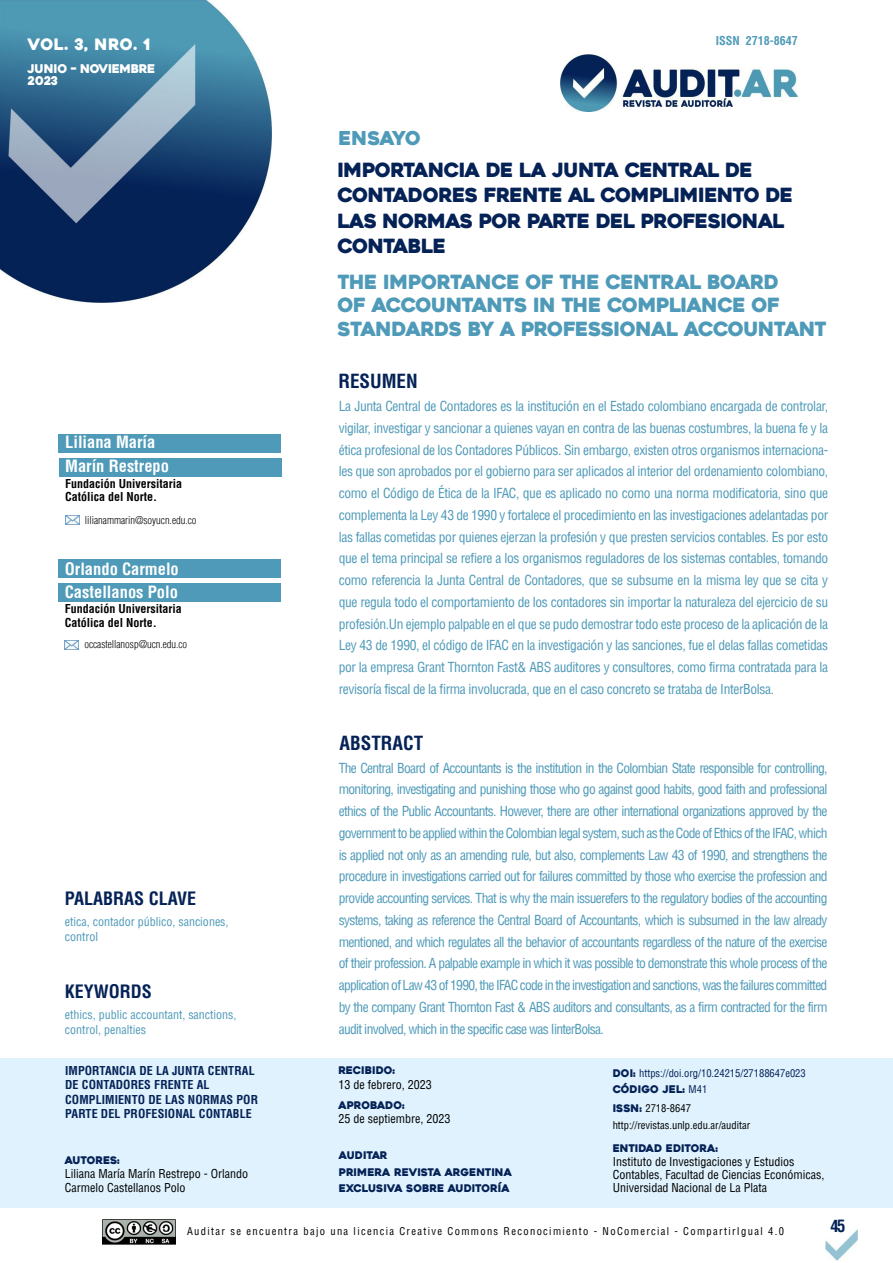
<style>
.page{position:relative;width:893px;height:1263px;background:#fff}
.page>*{position:absolute;margin:0;border:0;box-sizing:border-box;transform-origin:0 0}
.t1{font:19.5px/25.5px "Heavitas";letter-spacing:-.025em;color:#052257}
.t2{font:19.5px/23.4px "Heavitas";letter-spacing:-.025em;color:#4e9ab8}
.t3{font:700 condensed 19.05px "Switzerland";color:#052257}
.t4{font:19.05px "Heavitas";letter-spacing:-.025em;color:#4e9ab8}
.t5{font:700 condensed 18px "Switzerland";color:#052257}
.t6{font:700 condensed 16.5px/23.2px "Switzerland";color:#fff}
.t7{font:700 condensed 16.5px "Switzerland";color:#052257}
.t8{font:15.75px "Heavitas";letter-spacing:.03em;color:#fff}
.t9{font:13.5px/21.8px "Switzerland Condensed";letter-spacing:-.035em;color:#4e9ab8;text-align:justify}
.t10{font:12px/12.9px "Switzerland Condensed";color:#000}
.t11{font:700 condensed 12px/14.4px "Switzerland";letter-spacing:.01em;color:#052257}
.t12{font:12px/15px "Switzerland Condensed";color:#4e9ab8}
.t13{font:700 condensed 12px/13.8px "Switzerland";color:#000}
.t14{font:12px/12px "Heavitas";letter-spacing:-.025em;color:#fff}
.t15{font:700 condensed 12px "Switzerland";color:#4e9ab8}
.t16{font:10.5px/16.5px "Heavitas";color:#052257}
.t17{font:10.5px "Switzerland Condensed";letter-spacing:.13em;color:#000}
.t18{font:10.5px "Switzerland Cond Light";color:#000}
.t19{font:10.5px/16.5px "Switzerland Condensed";color:#000}
.t20{font:10.5px "Switzerland Condensed";color:#052257}
.s1{font-family:"Heavitas"}
.s2{font-family:"Switzerland Condensed"}
.s3{font-family:"Heavitas";color:#052257}
</style>
<div class="page">
<img style="left:561px;top:54px;width:237px;height:57px">
<img style="left:0;top:0;width:271px;height:302px">
<div style="left:0;top:1058px;width:893px;height:150px;background:#dff2fd"></div>
<img style="left:826px;top:1230px;width:31px;height:30px">
<img style="left:103px;top:1219px;width:72px;height:25px">
<div style="left:59px;top:434px;width:222px;height:18px;background:#4e9ab8"></div>
<div style="left:59px;top:458px;width:222px;height:18px;background:#4e9ab8"></div>
<div style="left:58px;top:559px;width:222px;height:18px;background:#4e9ab8"></div>
<div style="left:59px;top:583px;width:222px;height:19px;background:#4e9ab8"></div>
<img style="left:65px;top:515px;width:14px;height:10px">
<img style="left:65px;top:640px;width:14px;height:9px">
<p class="t8" style="left:28px;top:34px;width:124px">VOL. 3, NRO. 1</p>
<p class="t14" style="left:28px;top:63px;width:129px">JUNIO – NOVIEMBRE<br>2023</p>
<p class="t6" style="left:65px;top:431px;width:105px">Liliana María<br>Marín Restrepo</p>
<p class="t13" style="left:65px;top:476px;width:118px">Fundación Universitaria<br>Católica del Norte.</p>
<p class="t18" style="left:85px;top:513px;width:113px">lilianammarin@soyucn.edu.co</p>
<p class="t6" style="left:65px;top:557px;width:116px">Orlando Carmelo<br>Castellanos Polo</p>
<p class="t13" style="left:65px;top:602px;width:118px">Fundación Universitaria<br>Católica del Norte.</p>
<p class="t18" style="left:84px;top:638px;width:104px">occastellanosp@ucn.edu.co</p>
<h3 class="t5" style="left:65px;top:887px;width:133px">PALABRAS CLAVE</h3>
<p class="t12" style="left:65px;top:914px;width:165px">etica, contador público, sanciones, control</p>
<h3 class="t5" style="left:65px;top:980px;width:89px">KEYWORDS</h3>
<p class="t12" style="left:65px;top:1007px;width:173px">ethics, public accountant, sanctions, control, penalties</p>
<p class="t11" style="left:65px;top:1063px;width:194px">IMPORTANCIA DE LA JUNTA CENTRAL<br>DE CONTADORES FRENTE AL<br>COMPLIMIENTO DE LAS NORMAS POR<br>PARTE DEL PROFESIONAL CONTABLE</p>
<p class="t16" style="left:65px;top:1152px;width:57px">AUTORES:</p>
<p class="t10" style="left:65px;top:1166px;width:185px;line-height:14.4px">Liliana María Marín Restrepo - Orlando<br>Carmelo Castellanos Polo</p>
<h2 class="t4" style="left:338px;top:126px;width:84px">ENSAYO</h2>
<p class="t15" style="left:716px;top:33px;width:84px">ISSN 2718-8647</p>
<h1 class="t1" style="left:337px;top:157px;width:457px">IMPORTANCIA DE LA JUNTA CENTRAL DE<br>CONTADORES FRENTE AL COMPLIMIENTO DE<br>LAS NORMAS POR PARTE DEL PROFESIONAL<br>CONTABLE</h1>
<h1 class="t2" style="left:338px;top:270px;width:491px">THE IMPORTANCE OF THE CENTRAL BOARD<br>OF ACCOUNTANTS IN THE COMPLIANCE OF<br>STANDARDS BY A PROFESSIONAL ACCOUNTANT</h1>
<h2 class="t3" style="left:338px;top:369px;width:81px">RESUMEN</h2>
<p class="t9" style="left:339px;top:395px;width:491px">La Junta Central de Contadores es la institución en el Estado colombiano encargada de controlar, vigilar, investigar y sancionar a quienes vayan en contra de las buenas costumbres, la buena fe y la ética profesional de los Contadores Públicos. Sin embargo, existen otros organismos internaciona&shy;les que son aprobados por el gobierno para ser aplicados al interior del ordenamiento colombiano, como el Código de Ética de la IFAC, que es aplicado no como una norma modificatoria, sino que complementa la Ley 43 de 1990 y fortalece el procedimiento en las investigaciones adelantadas por las fallas cometidas por quienes ejerzan la profesión y que presten servicios contables. Es por esto que el tema principal se refiere a los organismos reguladores de los sistemas contables, tomando como referencia la Junta Central de Contadores, que se subsume en la misma ley que se cita y que regula todo el comportamiento de los contadores sin importar la naturaleza del ejercicio de su profesión.Un ejemplo palpable en el que se pudo demostrar todo este proceso de la aplicación de la Ley 43 de 1990, el código de IFAC en la investigación y las sanciones, fue el delas fallas cometidas por la empresa Grant Thornton Fast&amp; ABS auditores y consultores, como firma contratada para la revisoría fiscal de la firma involucrada, que en el caso concreto se trataba de InterBolsa.</p>
<h2 class="t3" style="left:339px;top:731px;width:85px">ABSTRACT</h2>
<p class="t9" style="left:339px;top:757px;width:490px">The Central Board of Accountants is the institution in the Colombian State responsible for controlling, monitoring, investigating and punishing those who go against good habits, good faith and professional ethics of the Public Accountants. However, there are other international organizations approved by the government to be applied within the Colombian legal system, such as the Code of Ethics of the IFAC, which is applied not only as an amending rule, but also, complements Law 43 of 1990, and strengthens the procedure in investigations carried out for failures committed by those who exercise the profession and provide accounting services. That is why the main issuerefers to the regulatory bodies of the accounting systems, taking as reference the Central Board of Accountants, which is subsumed in the law already mentioned, and which regulates all the behavior of accountants regardless of the nature of the exercise of their profession. A palpable example in which it was possible to demonstrate this whole process of the application of Law 43 of 1990, the IFAC code in the investigation and sanctions, was the failures committed by the company Grant Thornton Fast &amp; ABS auditors and consultants, as a firm contracted for the firm audit involved, which in the specific case was IinterBolsa.</p>
<p class="t16" style="left:338px;top:1062px;width:58px">RECIBIDO:</p>
<p class="t10" style="left:338px;top:1078px;width:95px">13 de febrero, 2023</p>
<p class="t16" style="left:338px;top:1097px;width:68px">APROBADO:</p>
<p class="t10" style="left:338px;top:1112px;width:113px">25 de septiembre, 2023</p>
<p class="t16" style="left:339px;top:1147px;width:175px">AUDITAR<br>PRIMERA REVISTA ARGENTINA<br>EXCLUSIVA SOBRE AUDITORÍA</p>
<p class="t20" style="left:613px;top:1066px;width:195px"><span class="s1">DOI:</span> https://doi.org/10.24215/27188647e023</p>
<p class="t16" style="left:613px;top:1081px;width:96px">CÓDIGO JEL: <span class="s2">M41</span></p>
<p class="t19" style="left:613px;top:1100px;width:139px"><span class="s3">ISSN:</span> 2718-8647 http://revistas.unlp.edu.ar/auditar</p>
<p class="t10" style="left:613px;top:1155px;width:213px">Instituto de Investigaciones y Estudios<br>Contables, Facultad de Ciencias Económicas,<br>Universidad Nacional de La Plata</p>
<p class="t16" style="left:613px;top:1140px;width:107px">ENTIDAD EDITORA:</p>
<p class="t17" style="left:187px;top:1225px;width:598px">Auditar se encuentra bajo una licencia Creative Commons Reconocimiento - NoComercial - CompartirIgual 4.0</p>
<p class="t7" style="left:831px;top:1216px;width:16px">45</p>
</div>
